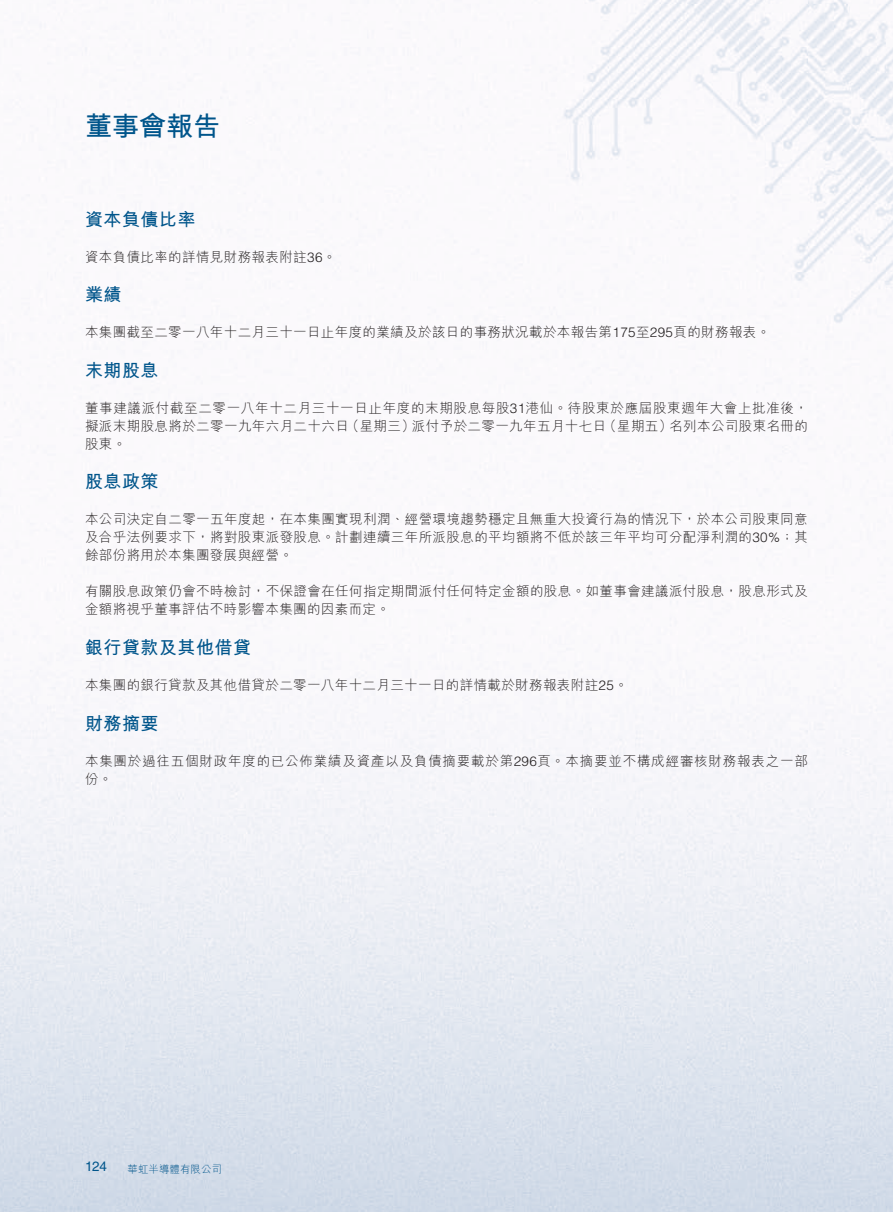
<style>
.page{position:relative;width:893px;height:1212px;background:#fff}
.page>*{position:absolute;margin:0;border:0;box-sizing:border-box;transform-origin:0 0}
.t1{font:700 27px "M Hei HK";color:#00558b}
.t2{font:700 18px "M Hei HK";letter-spacing:.03em;color:#00558b}
.t3{font:300 13.5px/18px "M Hei HK";letter-spacing:.03em;color:#231f20;text-align:justify}
.t4{font:300 13.5px/18px "M Hei HK";letter-spacing:.06em;color:#231f20}
.t5{font:13.5px "Helvetica LT Std";color:#00558b}
.t6{font:300 10.5px "M Hei HK";color:#00558b}
.s1{font-family:"Helvetica LT Std"}
</style>
<div class="page">
<img style="left:0;top:0;width:893px;height:1212px">
<h1 class="t1" style="left:85px;top:107px;width:136px">董事會報告</h1>
<h2 class="t2" style="left:85px;top:206px;width:112px">資本負債比率</h2>
<p class="t3" style="left:85px;top:247px;width:253px">資本負債比率的詳情見財務報表附註<span class="s1">36</span>。</p>
<h2 class="t2" style="left:85px;top:281px;width:38px">業績</h2>
<p class="t3" style="left:85px;top:323px;width:687px">本集團截至二零一八年十二月三十一日止年度的業績及於該日的事務狀況載於本報告第<span class="s1">175</span>至<span class="s1">295</span>頁的財務報表。</p>
<h2 class="t2" style="left:85px;top:357px;width:75px">末期股息</h2>
<p class="t3" style="left:85px;top:398px;width:724px">董事建議派付截至二零一八年十二月三十一日止年度的末期股息每股<span class="s1">31</span>港仙。待股東於應屆股東週年大會上批准後，擬派末期股息將於二零一九年六月二十六日（星期三）派付予於二零一九年五月十七日（星期五）名列本公司股東名冊的股東。</p>
<h2 class="t2" style="left:85px;top:469px;width:75px">股息政策</h2>
<p class="t3" style="left:85px;top:510px;width:724px">本公司決定自二零一五年度起，在本集團實現利潤、經營環境趨勢穩定且無重大投資行為的情況下，於本公司股東同意及合乎法例要求下，將對股東派發股息。計劃連續三年所派股息的平均額將不低於該三年平均可分配淨利潤的<span class="s1">30%</span>；其餘部份將用於本集團發展與經營。</p>
<p class="t3" style="left:85px;top:582px;width:724px">有關股息政策仍會不時檢討，不保證會在任何指定期間派付任何特定金額的股息。如董事會建議派付股息，股息形式及金額將視乎董事評估不時影響本集團的因素而定。</p>
<h2 class="t2" style="left:85px;top:634px;width:168px">銀行貸款及其他借貸</h2>
<p class="t3" style="left:85px;top:675px;width:544px">本集團的銀行貸款及其他借貸於二零一八年十二月三十一日的詳情載於財務報表附註<span class="s1">25</span>。</p>
<h2 class="t2" style="left:85px;top:710px;width:75px">財務摘要</h2>
<p class="t4" style="left:85px;top:751px;width:724px">本集團於過往五個財政年度的已公佈業績及資產以及負債摘要載於第<span class="s1">296</span>頁。本摘要並不構成經審核財務報表之一部份。</p>
<p class="t5" style="left:85px;top:1159px;width:23px">124</p>
<p class="t6" style="left:128px;top:1162px;width:96px">華虹半導體有限公司</p>
</div>
